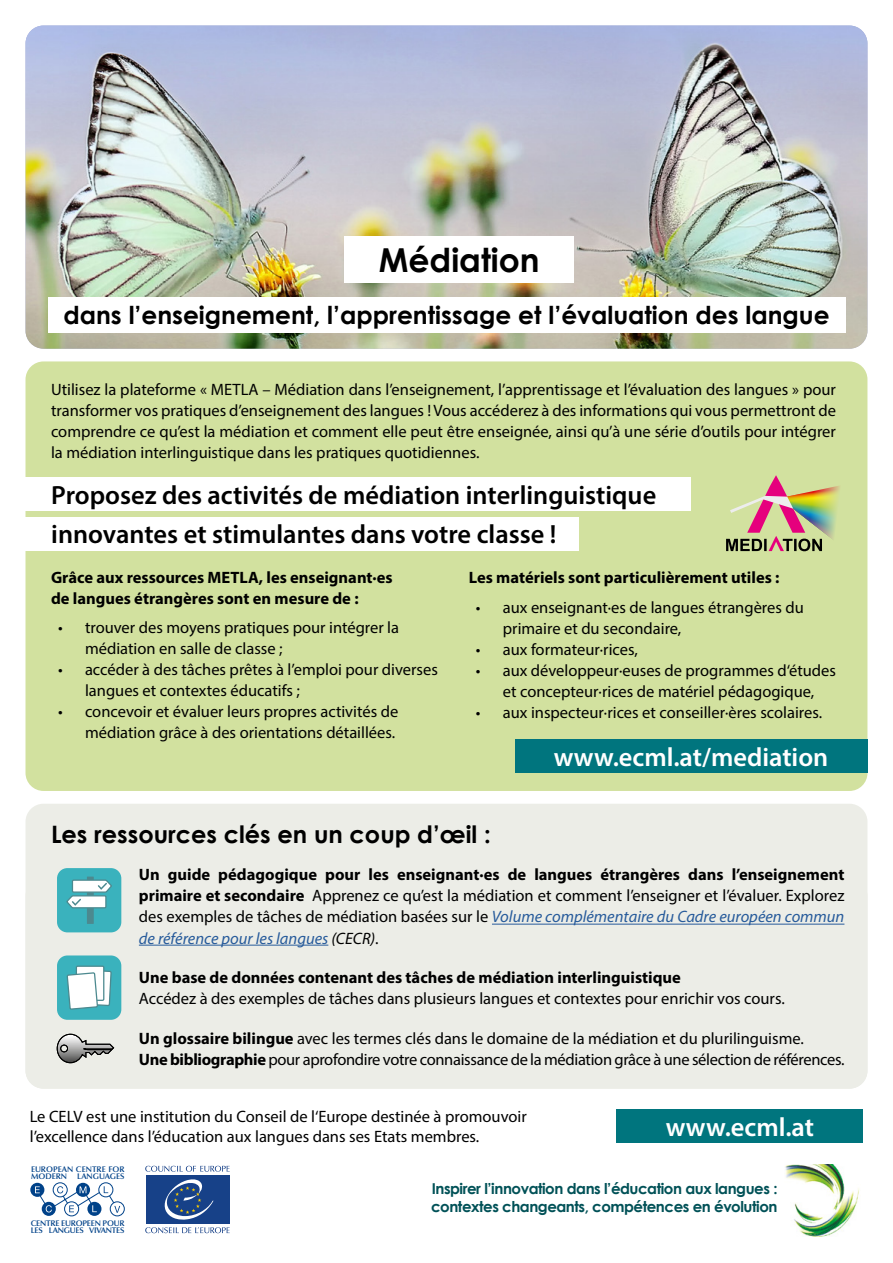
<style>
.page{position:relative;width:893px;height:1263px;background:#fff}
.page>*{position:absolute;margin:0;border:0;box-sizing:border-box;transform-origin:0 0}
.t1{font:700 33px "Century Gothic";color:#000}
.t2{font:600 26.4px/39.6px "Myriad Pro";color:#000}
.t3{font:600 26.4px "Myriad Pro";color:#fff}
.t4{font:700 24.75px "Century Gothic";color:#000}
.t5{font:700 24px "Century Gothic";color:#000}
.t6{font:16.5px/21px "Myriad Pro";color:#000}
.t7{font:700 16.5px/21px "Myriad Pro";color:#000}
.t8{font:16.5px/21px "Myriad Pro";letter-spacing:-.02em;color:#000}
.t9{font:700 15px/18px "Century Gothic";letter-spacing:-.03em;color:#005157}
.t10{font:600 8.1px/7.6px "Optima LT Std";letter-spacing:-.025em;color:#004289}
.t11{font:600 8.1px/7.6px "Optima LT Std";color:#004289}
.s1{font-weight:700}
.s2{font-style:italic;color:#275b9b}
.s3{font-style:italic}
</style>
<div class="page">
<div style="left:617px;top:1110px;width:246px;height:33px;background:#00757e"></div>
<div style="left:53px;top:1182px;width:15px;height:15px;border:1px solid #004289;border-radius:50%"></div>
<div style="left:64px;top:1201px;width:15px;height:15px;border:1px solid #004289;border-radius:50%"></div>
<div style="left:99px;top:1182px;width:14px;height:15px;border:1px solid #004289;border-radius:50%"></div>
<div style="left:110px;top:1201px;width:15px;height:15px;border:1px solid #004289;border-radius:50%"></div>
<div style="left:87px;top:1202px;width:14px;height:14px;background:#004289;border-radius:50%"></div>
<div style="left:76px;top:1183px;width:14px;height:14px;background:#004289;border-radius:50%"></div>
<div style="left:42px;top:1202px;width:14px;height:14px;background:#004289;border-radius:50%"></div>
<div style="left:30px;top:1183px;width:14px;height:14px;background:#004289;border-radius:50%"></div>
<svg style="left:35px;top:1186px;width:85px;height:27px"></svg>
<svg style="left:145px;top:1166px;width:85px;height:6px"></svg>
<svg style="left:145px;top:1227px;width:85px;height:6px"></svg>
<div style="left:146px;top:1175px;width:83px;height:49px;background:#174188"></div>
<svg style="left:164px;top:1179px;width:50px;height:41px"></svg>
<img style="left:785px;top:1165px;width:74px;height:71px">
<div style="left:26px;top:361px;width:841px;height:430px;background:#d2e19f;border-radius:18px"></div>
<img style="left:726px;top:475px;width:114px;height:76px">
<div style="left:515px;top:739px;width:352px;height:33px;background:#00757e"></div>
<img style="left:26px;top:26px;width:841px;height:323px">
<div style="left:16px;top:478px;width:675px;height:33px;background:#fff"></div>
<div style="left:16px;top:518px;width:562px;height:33px;background:#fff"></div>
<div style="left:26px;top:804px;width:841px;height:285px;background:#ecede7;border-radius:18px"></div>
<div style="left:57px;top:868px;width:64px;height:64px;background:#3ab2bd;border-radius:10px"></div>
<div style="left:87px;top:876px;width:7px;height:48px;background:#4c898f"></div>
<svg style="left:66px;top:879px;width:46px;height:30px"></svg>
<hr style="left:492px;top:924px;width:352px;height:1px;background:#275b9b">
<hr style="left:139px;top:945px;width:189px;height:1px;background:#275b9b">
<div style="left:57px;top:955px;width:64px;height:65px;background:#3ab2bd;border-radius:10px"></div>
<svg style="left:57px;top:923px;width:57px;height:140px"></svg>
<div style="left:344px;top:236px;width:230px;height:47px;background:#fff"></div>
<div style="left:48px;top:297px;width:797px;height:35px;background:#fff"></div>
<h1 class="t1" style="left:379px;top:235px;width:163px">Médiation</h1>
<h3 class="t4" style="left:63px;top:296px;width:768px">dans l’enseignement, l’apprentissage et l’évaluation des langue</h3>
<p class="t6" style="left:51px;top:379px;width:786px;text-align:justify">Utilisez la plateforme « METLA – Médiation dans l’enseignement, l’apprentissage et l’évaluation des langues » pour transformer vos pratiques d’enseignement des langues ! Vous accéderez à des informations qui vous permettront de comprendre ce qu’est la médiation et comment elle peut être enseignée, ainsi qu’à une série d’outils pour intégrer la médiation interlinguistique dans les pratiques quotidiennes.</p>
<h2 class="t2" style="left:51px;top:474px;width:606px">Proposez des activités de médiation interlinguistique innovantes et stimulantes dans votre classe !</h2>
<p class="t7" style="left:51px;top:566px;width:343px">Grâce aux ressources METLA, les enseignant·es de langues étrangères sont en mesure de :</p>
<p class="t6" style="left:85px;top:617px;width:316px;text-indent:-27px">• trouver des moyens pratiques pour intégrer la médiation en salle de classe ;</p>
<p class="t6" style="left:85px;top:659px;width:354px;text-indent:-27px">• accéder à des tâches prêtes à l’emploi pour diverses langues et contextes éducatifs ;</p>
<p class="t6" style="left:58px;top:701px;width:342px;text-align:right">• concevoir et évaluer leurs propres activités de médiation grâce à des orientations détaillées.</p>
<p class="t7" style="left:469px;top:567px;width:312px">Les matériels sont particulièrement utiles :</p>
<p class="t6" style="left:503px;top:596px;width:303px;text-indent:-27px">• aux enseignant·es de langues étrangères du primaire et du secondaire,</p>
<p class="t6" style="left:476px;top:638px;width:164px">• aux formateur·rices,</p>
<p class="t6" style="left:476px;top:659px;width:362px;text-align:center">• aux développeur·euses de programmes d‘études et concepteur·rices de matériel pédagogique,</p>
<p class="t6" style="left:476px;top:701px;width:348px">• aux inspecteur·rices et conseiller·ères scolaires.</p>
<h2 class="t3" style="left:554px;top:740px;width:276px">www.ecml.at/mediation</h2>
<h3 class="t5" style="left:51px;top:816px;width:441px">Les ressources clés en un coup d’œil :</h3>
<p class="t6" style="left:139px;top:864px;width:707px;text-align:justify"><span class="s1">Un guide pédagogique pour les enseignant·es de langues étrangères dans l’enseignement primaire et secondaire</span> Apprenez ce qu’est la médiation et comment l’enseigner et l’évaluer. Explorez des exemples de tâches de médiation basées sur le <span class="s2">Volume complémentaire du Cadre européen commun de référence pour les langues</span> <span class="s3">(CECR)</span>.</p>
<p class="t7" style="left:139px;top:967px;width:543px">Une base de données contenant des tâches de médiation interlinguistique</p>
<p class="t6" style="left:139px;top:988px;width:647px">Accédez à des exemples de tâches dans plusieurs langues et contextes pour enrichir vos cours.</p>
<p class="t8" style="left:139px;top:1028px;width:707px"><span class="s1">Un glossaire bilingue</span> avec les termes clés dans le domaine de la médiation et du plurilinguisme.<br><span class="s1">Une bibliographie</span> pour aprofondire votre connaissance de la médiation grâce à une sélection de références.</p>
<p class="t6" style="left:30px;top:1107px;width:498px;line-height:19.5px">Le CELV est une institution du Conseil de l‘Europe destinée à promouvoir l’excellence dans l’éducation aux langues dans ses Etats membres.</p>
<h2 class="t3" style="left:666px;top:1111px;width:150px">www.ecml.at</h2>
<p class="t11" style="left:31px;top:1165px;width:95px">EUROPEAN CENTRE FOR<br>MODERN LANGUAGES</p>
<p class="t10" style="left:31px;top:1219px;width:95px">CENTRE EUROPEEN POUR<br>LES LANGUES VIVANTES</p>
<p class="t9" style="left:431px;top:1178px;width:348px">Inspirer l’innovation dans l’éducation aux langues : contextes changeants, compétences en évolution</p>
</div>
